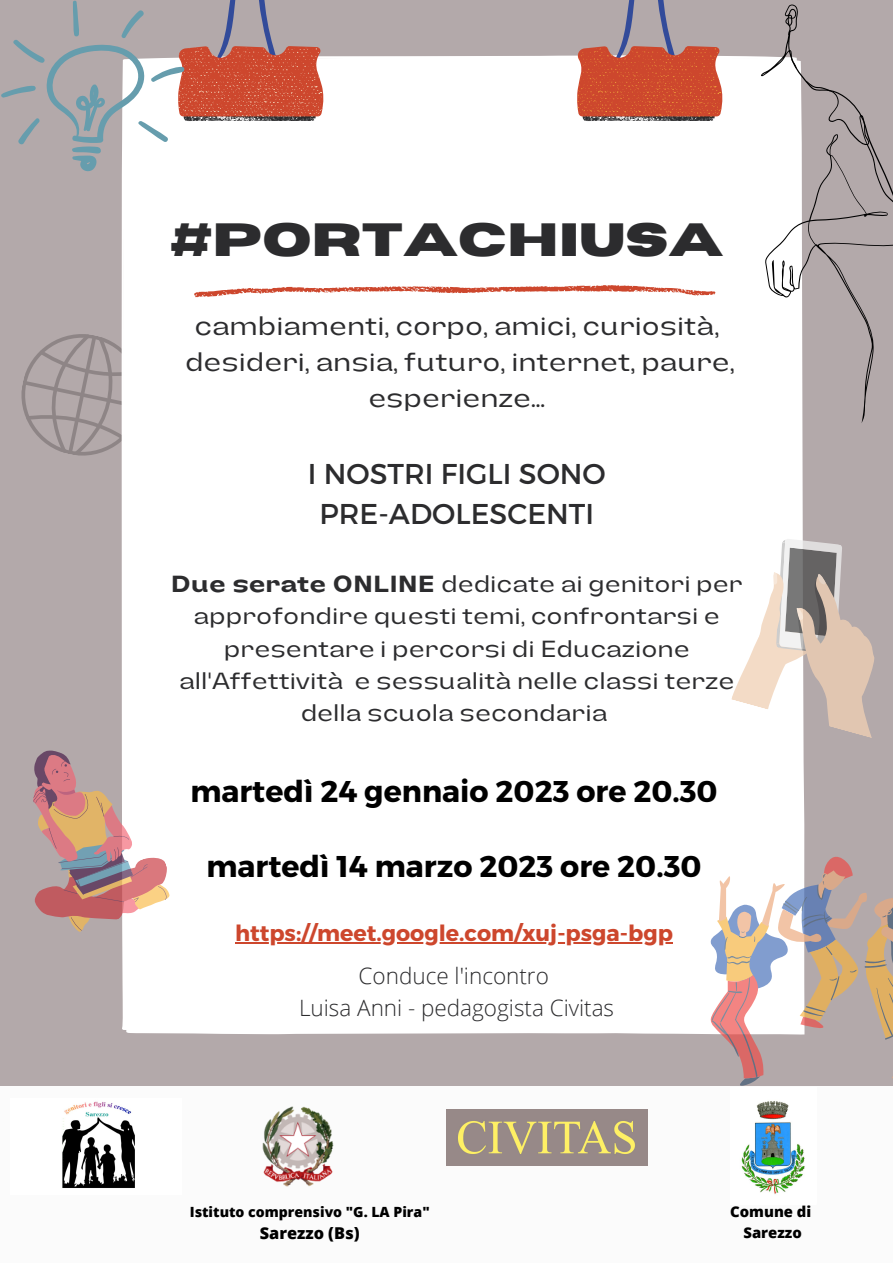
<style>
.page{position:relative;width:893px;height:1263px;background:#b3a9aa}
.page>*{position:absolute;margin:0;border:0;box-sizing:border-box;transform-origin:0 0}
.t1{font:700 46.42px "Horizon";color:#2c2c2e}
.t2{font:700 30px "Montserrat";color:#000}
.t3{font:28.65px/40px "Montserrat";color:#2c2c2e;text-align:center}
.t4{font:expanded 25.95px/36px "Lazord";color:#2c2c2e;text-align:center}
.t5{font:expanded 23.25px/32.1px "Lazord";color:#2c2c2e;text-align:center}
.t6{font:300 22.5px/31.5px "Open Sans";color:#2c2c2e;text-align:center}
.t7{font:700 22.2px "Montserrat";color:#cd472d}
.t8{font:800 16.35px "Open Sans";color:#000}
.t9{font:800 14.85px/20.7px "Open Sans";color:#000;text-align:center}
.t10{font:800 14.1px "Open Sans";color:#000}
.s1{font-weight:700}
</style>
<div class="page">
<svg style="left:21px;top:323px;width:101px;height:144px"></svg>
<div style="left:122px;top:55px;width:678px;height:976px;background:#fff"></div>
<svg style="left:33px;top:743px;width:140px;height:201px"></svg>
<svg style="left:731px;top:530px;width:144px;height:208px"></svg>
<svg style="left:577px;top:0;width:145px;height:121px"></svg>
<svg style="left:194px;top:270px;width:521px;height:45px;background:#faedeb"></svg>
<svg style="left:761px;top:5px;width:132px;height:418px"></svg>
<svg style="left:788px;top:50px;width:8px;height:18px"></svg>
<svg style="left:806px;top:81px;width:87px;height:127px"></svg>
<svg style="left:710px;top:855px;width:183px;height:231px"></svg>
<svg style="left:1px;top:0;width:322px;height:173px"></svg>
<div style="left:0;top:1086px;width:893px;height:177px;background:#fff"></div>
<img style="left:447px;top:1109px;width:201px;height:56px">
<img style="left:262px;top:1106px;width:72px;height:81px">
<img style="left:62px;top:1101px;width:73px;height:87px">
<img style="left:741px;top:1101px;width:64px;height:93px">
<hr style="left:235px;top:942px;width:438px;height:2px;background:#cd472d">
<h1 class="t1" style="left:170px;top:217px;width:555px">#PORTACHIUSA</h1>
<p class="t4" style="left:185px;top:308px;width:551px">cambiamenti, corpo, amici, curiosità, desideri, ansia, futuro, internet, paure, esperienze...</p>
<p class="t3" style="left:308px;top:452px;width:299px">I NOSTRI FIGLI SONO<br>PRE-ADOLESCENTI</p>
<p class="t5" style="left:171px;top:568px;width:573px"><span class="s1">Due serate ONLINE</span> dedicate ai genitori per approfondire questi temi, confrontarsi e presentare i percorsi di Educazione all'Affettività e sessualità nelle classi terze della scuola secondaria</p>
<p class="t2" style="left:190px;top:772px;width:529px">martedì 24 gennaio 2023 ore 20.30</p>
<p class="t2" style="left:206px;top:847px;width:496px">martedì 14 marzo 2023 ore 20.30</p>
<p class="t7" style="left:235px;top:919px;width:439px">https://meet.google.com/xuj-psga-bgp</p>
<p class="t6" style="left:299px;top:959px;width:316px">Conduce l'incontro<br>Luisa Anni - pedagogista Civitas</p>
<p class="t10" style="left:190px;top:1201px;width:241px">Istituto comprensivo "G. LA Pira"</p>
<p class="t8" style="left:260px;top:1221px;width:101px">Sarezzo (Bs)</p>
<p class="t9" style="left:730px;top:1201px;width:83px">Comune di<br>Sarezzo</p>
</div>
